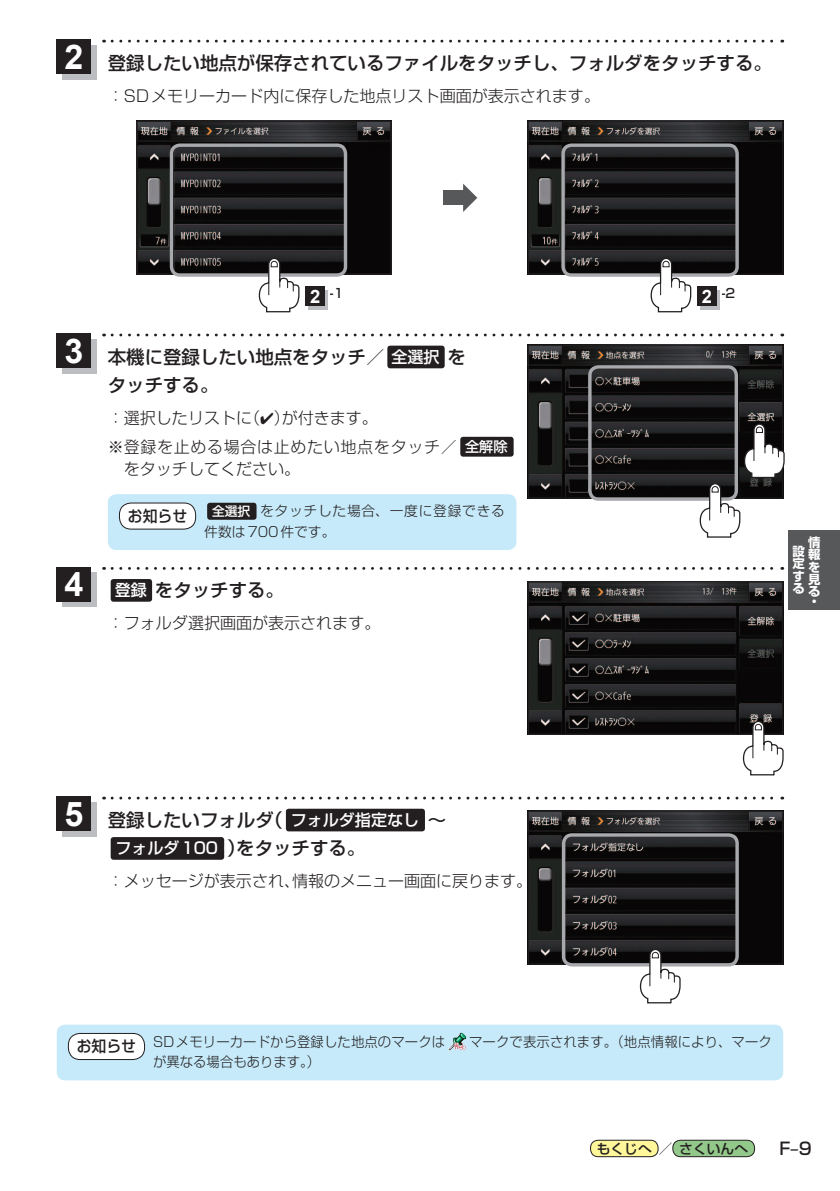
<style>
.page{position:relative;width:840px;height:1191px;background:#fff}
.page>*{position:absolute;margin:0;border:0;box-sizing:border-box;transform-origin:0 0}
.t1{font:700 34px "Arial";color:#fff}
.t2{font:500 18.4px/28.4px "Shin Go Pro";color:#231f20}
.t3{font:500 17px "Shin Go Pro";color:#231f20}
.t4{font:300 16px "Shin Go Pro";color:#231f20}
.t5{font:300 16px/28.4px "Shin Go Pro";letter-spacing:.04em;color:#231f20}
.t6{font:500 15.6px "Shin Go Pro";color:#231f20;scale:.95 1}
.t7{font:300 13.8px "Shin Go Pro";letter-spacing:.01em;color:#231f20}
.t8{font:300 13.8px/20.6px "Shin Go Pro";letter-spacing:.055em;color:#231f20}
.t9{font:500 13.8px "Shin Go Pro";color:#231f20}
.t10{font:500 12.8px "Shin Go Pro";color:#231f20}
.t11{font:700 12.4px/12.4px "Shin Go Pro";color:#fff;text-align:justify}
.s1{font-family:"Arial";font-weight:700;font-size:18.4px;color:#fff}
.s2{font-size:16px;color:#fff}
.s3{font-weight:500;font-size:14.2px;color:#fff}
.s4{font-weight:500;font-size:12.8px;color:#fff}
.s5{font-size:14.2px}
</style>
<div class="page">
<div style="left:788px;top:530px;width:51px;height:79px;background:#57585a"></div>
<div style="left:590px;top:1140px;width:67px;height:16px;background:#fff79a;border-radius:8px"></div>
<div style="left:590px;top:1140px;width:68px;height:17px;border:1px solid #231f20;border-radius:8px"></div>
<div style="left:672px;top:1140px;width:82px;height:16px;background:#92c889;border-radius:8px"></div>
<div style="left:672px;top:1140px;width:82px;height:17px;border:1px solid #231f20;border-radius:8px"></div>
<div style="left:387px;top:346px;width:57px;height:22px;background:#231f20;border-radius:3px"></div>
<div style="left:460px;top:437px;width:53px;height:19px;background:#231f20;border-radius:3px"></div>
<svg style="left:112px;top:333px;width:670px;height:3px"></svg>
<div style="left:62px;top:339px;width:34px;height:34px;background:#bcbdc0"></div>
<div style="left:57px;top:333px;width:34px;height:35px;background:#231f20"></div>
<img style="left:529px;top:347px;width:251px;height:149px">
<div style="left:527px;top:345px;width:255px;height:153px;border:1px solid #231f20"></div>
<div style="left:588px;top:365px;width:149px;height:136px;border:3px solid #a8a9ad;border-radius:9px"></div>
<svg style="left:698px;top:423px;width:86px;height:115px"></svg>
<div style="left:108px;top:494px;width:408px;height:56px;background:#c6eafa;border-radius:9px"></div>
<div style="left:207px;top:503px;width:49px;height:17px;background:#231f20;border-radius:3px"></div>
<div style="left:119px;top:503px;width:76px;height:26px;background:#fff;border-radius:12px"></div>
<div style="left:119px;top:503px;width:77px;height:26px;border:1px solid #231f20;border-radius:12px"></div>
<div style="left:57px;top:1024px;width:725px;height:56px;background:#c6eafa;border-radius:9px"></div>
<img style="left:448px;top:1032px;width:18px;height:18px">
<div style="left:68px;top:1033px;width:76px;height:26px;background:#fff;border-radius:12px"></div>
<div style="left:68px;top:1033px;width:77px;height:26px;border:1px solid #231f20;border-radius:12px"></div>
<img style="left:529px;top:583px;width:251px;height:150px">
<div style="left:527px;top:581px;width:255px;height:154px;border:1px solid #231f20"></div>
<svg style="left:741px;top:720px;width:42px;height:56px"></svg>
<div style="left:111px;top:579px;width:41px;height:22px;background:#231f20;border-radius:3px"></div>
<svg style="left:112px;top:567px;width:670px;height:3px"></svg>
<div style="left:62px;top:572px;width:34px;height:34px;background:#bcbdc0"></div>
<div style="left:57px;top:567px;width:34px;height:34px;background:#231f20"></div>
<img style="left:529px;top:813px;width:251px;height:149px">
<div style="left:527px;top:811px;width:255px;height:153px;border:1px solid #231f20"></div>
<div style="left:561px;top:833px;width:177px;height:133px;border:3px solid #a8a9ad;border-radius:9px"></div>
<svg style="left:639px;top:948px;width:42px;height:56px"></svg>
<div style="left:286px;top:808px;width:138px;height:23px;background:#231f20;border-radius:3px"></div>
<div style="left:111px;top:837px;width:113px;height:22px;background:#231f20;border-radius:3px"></div>
<svg style="left:112px;top:796px;width:670px;height:3px"></svg>
<div style="left:62px;top:802px;width:34px;height:34px;background:#bcbdc0"></div>
<div style="left:57px;top:796px;width:34px;height:34px;background:#231f20"></div>
<div style="left:442px;top:191px;width:23px;height:14px;background:#57585a"></div>
<svg style="left:463px;top:184px;width:14px;height:28px"></svg>
<img style="left:138px;top:123px;width:251px;height:150px">
<div style="left:136px;top:121px;width:255px;height:154px;border:1px solid #231f20"></div>
<img style="left:529px;top:123px;width:251px;height:150px">
<div style="left:527px;top:121px;width:255px;height:154px;border:1px solid #231f20"></div>
<div style="left:170px;top:143px;width:177px;height:134px;border:3px solid #a8a9ad;border-radius:9px"></div>
<svg style="left:258px;top:257px;width:42px;height:56px"></svg>
<svg style="left:305px;top:286px;width:23px;height:24px"></svg>
<div style="left:308px;top:290px;width:20px;height:19px;background:#bcbdc0"></div>
<div style="left:305px;top:287px;width:20px;height:19px;background:#231f20"></div>
<div style="left:561px;top:143px;width:177px;height:134px;border:3px solid #a8a9ad;border-radius:9px"></div>
<svg style="left:649px;top:257px;width:42px;height:56px"></svg>
<svg style="left:697px;top:286px;width:23px;height:24px"></svg>
<svg style="left:700px;top:290px;width:19px;height:19px"></svg>
<div style="left:697px;top:287px;width:19px;height:19px;background:#231f20"></div>
<svg style="left:112px;top:40px;width:670px;height:3px"></svg>
<div style="left:62px;top:45px;width:34px;height:34px;background:#bcbdc0"></div>
<div style="left:57px;top:40px;width:34px;height:34px;background:#231f20"></div>
<h1 class="t1" style="left:64px;top:35px;width:20px">2</h1>
<p class="t2" style="left:108px;top:47px;width:665px">登録したい地点が保存されているファイルをタッチし、フォルダをタッチする。</p>
<p class="t4" style="left:108px;top:83px;width:493px">：SDメモリーカード内に保存した地点リスト画面が表示されます。</p>
<h1 class="t1" style="left:64px;top:328px;width:20px">3</h1>
<h1 class="t1" style="left:64px;top:562px;width:20px">4</h1>
<p class="t10" style="left:310px;top:283px;width:35px"><span class="s1">2</span> -1</p>
<p class="t10" style="left:701px;top:283px;width:35px"><span class="s1">2</span> -2</p>
<p class="t2" style="left:108px;top:340px;width:359px">本機に登録したい地点をタッチ／<span class="s2">全選択</span>をタッチする。</p>
<p class="t5" style="left:108px;top:402px;width:401px">：選択したリストに（✔）が付きます。<br>※登録を止める場合は止めたい地点をタッチ／<span class="s3">全解除</span></p>
<p class="t4" style="left:124px;top:456px;width:178px">をタッチしてください。</p>
<p class="t6" style="left:128px;top:503px;width:64px">お知らせ</p>
<p class="t8" style="left:204px;top:499px;width:302px;text-indent:8px"><span class="s4">全選択</span> をタッチした場合、一度に登録できる件数は700件です。</p>
<p class="t2" style="left:115px;top:574px;width:171px"><span class="s2">登録</span>をタッチする。</p>
<p class="t4" style="left:108px;top:610px;width:274px">：フォルダ選択画面が表示されます。</p>
<p class="t11" style="left:807px;top:534px;width:14px">情報を見る</p>
<p class="t11" style="left:807px;top:593px;width:9px">・</p>
<p class="t11" style="left:792px;top:544px;width:14px">設定する</p>
<h1 class="t1" style="left:64px;top:791px;width:20px">5</h1>
<p class="t2" style="left:115px;top:803px;width:332px;text-indent:-8px">登録したいフォルダ（<span class="s2">フォルダ指定なし</span>〜<span class="s2">フォルダ100</span> ）をタッチする。</p>
<p class="t4" style="left:108px;top:868px;width:426px">：メッセージが表示され、情報のメニュー画面に戻ります。</p>
<p class="t6" style="left:77px;top:1033px;width:64px">お知らせ</p>
<p class="t7" style="left:153px;top:1030px;width:293px">SDメモリーカードから登録した地点のマークは</p>
<p class="t7" style="left:469px;top:1030px;width:304px">マークで表示されます。（地点情報により、マーク</p>
<p class="t7" style="left:153px;top:1050px;width:168px">が異なる場合もあります。）</p>
<p class="t9" style="left:596px;top:1137px;width:153px">もくじへ<span class="s5">／</span>さくいんへ</p>
<p class="t3" style="left:779px;top:1134px;width:34px">F–9</p>
</div>
